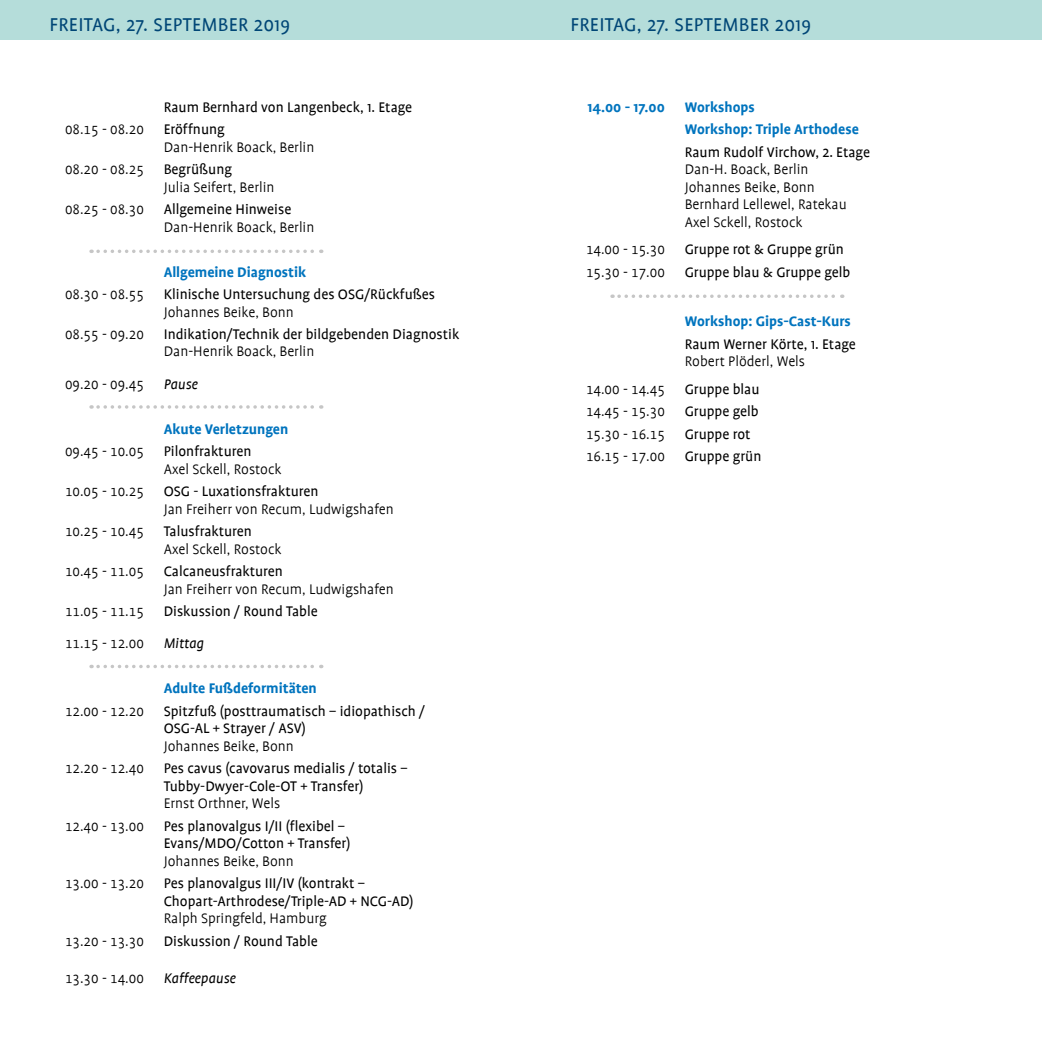
<style>
.page{position:relative;width:1042px;height:1042px;background:#fff}
.page>*{position:absolute;margin:0;border:0;box-sizing:border-box;transform-origin:0 0}
.Head_blauer_Kasten{font:21px "Profile";letter-spacing:.015em;color:#004676}
.Programm_2014{font:15.75px/17.5px "Profile";color:#000}
.Programm_Referent{font:300 15.75px "Profile";color:#000}
.Programm_2014-2{font:300 15.75px "Profile SC";color:#000}
.Programm_Überschrift{font:700 15.75px "Profile";color:#0074be}
.Pause_Linie{font:300 15.75px "Profile SC";color:#000}
.Pause_Linie-2{font:italic 15.75px "Profile";color:#000}
.Pause_Abstand{font:300 15.75px "Profile SC";color:#000}
.Pause_Abstand-2{font:italic 15.75px "Profile";color:#000}
</style>
<div class="page">
<div style="left:0;top:0;width:1042px;height:40px;background:#b5ddda"></div>
<svg style="left:619px;top:294px;width:224px;height:4px"></svg>
<svg style="left:98px;top:250px;width:224px;height:3px"></svg>
<svg style="left:98px;top:405px;width:224px;height:4px"></svg>
<svg style="left:98px;top:665px;width:224px;height:3px"></svg>
<p class="Head_blauer_Kasten" style="left:50px;top:14px;width:242px">FREITAG, 27. SEPTEMBER 2019</p>
<p class="Head_blauer_Kasten" style="left:570px;top:14px;width:242px">FREITAG, 27. SEPTEMBER 2019</p>
<p class="Programm_2014" style="left:164px;top:98px;width:250px">Raum Bernhard von Langenbeck, 1. Etage</p>
<p class="Programm_2014-2" style="left:65px;top:121px;width:80px">08.15 - 08.20</p>
<p class="Programm_2014" style="left:164px;top:121px;width:63px">Eröffnung</p>
<p class="Programm_Referent" style="left:164px;top:139px;width:152px">Dan-Henrik Boack, Berlin</p>
<p class="Programm_2014-2" style="left:65px;top:161px;width:80px">08.20 - 08.25</p>
<p class="Programm_2014" style="left:164px;top:161px;width:70px">Begrüßung</p>
<p class="Programm_Referent" style="left:164px;top:179px;width:112px">Julia Seifert, Berlin</p>
<p class="Programm_2014-2" style="left:65px;top:201px;width:80px">08.25 - 08.30</p>
<p class="Programm_2014" style="left:164px;top:201px;width:129px">Allgemeine Hinweise</p>
<p class="Programm_Referent" style="left:164px;top:219px;width:152px">Dan-Henrik Boack, Berlin</p>
<p class="Programm_Überschrift" style="left:164px;top:263px;width:144px">Allgemeine Diagnostik</p>
<p class="Programm_2014-2" style="left:65px;top:286px;width:80px">08.30 - 08.55</p>
<p class="Programm_2014" style="left:164px;top:285px;width:273px">Klinische Untersuchung des OSG/Rückfußes</p>
<p class="Programm_Referent" style="left:164px;top:304px;width:132px">Johannes Beike, Bonn</p>
<p class="Programm_2014-2" style="left:65px;top:326px;width:80px">08.55 - 09.20</p>
<p class="Programm_2014" style="left:164px;top:325px;width:297px">Indikation/Technik der bildgebenden Diagnostik</p>
<p class="Programm_Referent" style="left:164px;top:344px;width:152px">Dan-Henrik Boack, Berlin</p>
<p class="Pause_Linie" style="left:65px;top:376px;width:80px">09.20 - 09.45</p>
<p class="Pause_Linie-2" style="left:164px;top:376px;width:36px">Pause</p>
<p class="Programm_Überschrift" style="left:164px;top:420px;width:126px">Akute Verletzungen</p>
<p class="Programm_2014-2" style="left:65px;top:443px;width:80px">09.45 - 10.05</p>
<p class="Programm_2014" style="left:164px;top:443px;width:89px">Pilonfrakturen</p>
<p class="Programm_Referent" style="left:164px;top:461px;width:119px">Axel Sckell, Rostock</p>
<p class="Programm_2014-2" style="left:65px;top:483px;width:80px">10.05 - 10.25</p>
<p class="Programm_2014" style="left:164px;top:483px;width:156px">OSG - Luxationsfrakturen</p>
<p class="Programm_Referent" style="left:164px;top:501px;width:231px">Jan Freiherr von Recum, Ludwigshafen</p>
<p class="Programm_2014-2" style="left:65px;top:523px;width:80px">10.25 - 10.45</p>
<p class="Programm_2014" style="left:164px;top:522px;width:90px">Talusfrakturen</p>
<p class="Programm_Referent" style="left:164px;top:541px;width:119px">Axel Sckell, Rostock</p>
<p class="Programm_2014-2" style="left:65px;top:563px;width:80px">10.45 - 11.05</p>
<p class="Programm_2014" style="left:164px;top:562px;width:121px">Calcaneusfrakturen</p>
<p class="Programm_Referent" style="left:164px;top:581px;width:231px">Jan Freiherr von Recum, Ludwigshafen</p>
<p class="Programm_2014-2" style="left:65px;top:603px;width:80px">11.05 - 11.15</p>
<p class="Programm_2014" style="left:164px;top:602px;width:156px">Diskussion / Round Table</p>
<p class="Pause_Linie" style="left:65px;top:635px;width:80px">11.15 - 12.00</p>
<p class="Pause_Linie-2" style="left:164px;top:635px;width:42px">Mittag</p>
<p class="Programm_Überschrift" style="left:164px;top:680px;width:155px">Adulte Fußdeformitäten</p>
<p class="Programm_2014-2" style="left:65px;top:703px;width:80px">12.00 - 12.20</p>
<p class="Programm_2014" style="left:164px;top:702px;width:263px">Spitzfuß (posttraumatisch – idiopathisch /<br>OSG-AL + Strayer / ASV)</p>
<p class="Programm_Referent" style="left:164px;top:738px;width:132px">Johannes Beike, Bonn</p>
<p class="Programm_2014-2" style="left:65px;top:760px;width:80px">12.20 - 12.40</p>
<p class="Programm_2014" style="left:164px;top:759px;width:245px">Pes cavus (cavovarus medialis / totalis –<br>Tubby-Dwyer-Cole-OT + Transfer)</p>
<p class="Programm_Referent" style="left:164px;top:795px;width:118px">Ernst Orthner, Wels</p>
<p class="Programm_2014-2" style="left:65px;top:818px;width:80px">12.40 - 13.00</p>
<p class="Programm_2014" style="left:164px;top:817px;width:188px">Pes planovalgus I/II (flexibel –<br>Evans/MDO/Cotton + Transfer)</p>
<p class="Programm_Referent" style="left:164px;top:853px;width:132px">Johannes Beike, Bonn</p>
<p class="Programm_2014-2" style="left:65px;top:875px;width:80px">13.00 - 13.20</p>
<p class="Programm_2014" style="left:164px;top:874px;width:251px">Pes planovalgus III/IV (kontrakt –<br>Chopart-Arthrodese/Triple-AD + NCG-AD)</p>
<p class="Programm_Referent" style="left:164px;top:910px;width:165px">Ralph Springfeld, Hamburg</p>
<p class="Programm_2014-2" style="left:65px;top:932px;width:80px">13.20 - 13.30</p>
<p class="Programm_2014" style="left:164px;top:932px;width:156px">Diskussion / Round Table</p>
<p class="Pause_Abstand" style="left:65px;top:970px;width:80px">13.30 - 14.00</p>
<p class="Pause_Abstand-2" style="left:164px;top:970px;width:74px">Kaffeepause</p>
<p class="Programm_Überschrift" style="left:587px;top:98px;width:79px">14.00 - 17.00</p>
<p class="Programm_Überschrift" style="left:685px;top:98px;width:72px">Workshops</p>
<p class="Programm_Überschrift" style="left:685px;top:121px;width:176px">Workshop: Triple Arthodese</p>
<p class="Programm_2014" style="left:685px;top:143px;width:187px">Raum Rudolf Virchow, 2. Etage</p>
<p class="Programm_Referent" style="left:685px;top:161px;width:125px">Dan-H. Boack, Berlin</p>
<p class="Programm_Referent" style="left:685px;top:179px;width:132px">Johannes Beike, Bonn</p>
<p class="Programm_Referent" style="left:685px;top:196px;width:164px">Bernhard Lellewel, Ratekau</p>
<p class="Programm_Referent" style="left:685px;top:214px;width:119px">Axel Sckell, Rostock</p>
<p class="Programm_2014-2" style="left:586px;top:241px;width:80px">14.00 - 15.30</p>
<p class="Programm_2014" style="left:685px;top:241px;width:161px">Gruppe rot &amp; Gruppe grün</p>
<p class="Programm_2014-2" style="left:586px;top:264px;width:80px">15.30 - 17.00</p>
<p class="Programm_2014" style="left:685px;top:263px;width:167px">Gruppe blau &amp; Gruppe gelb</p>
<p class="Programm_Überschrift" style="left:685px;top:313px;width:168px">Workshop: Gips-Cast-Kurs</p>
<p class="Programm_2014" style="left:685px;top:335px;width:173px">Raum Werner Körte, 1. Etage</p>
<p class="Programm_Referent" style="left:685px;top:353px;width:122px">Robert Plöderl, Wels</p>
<p class="Programm_2014-2" style="left:586px;top:381px;width:80px">14.00 - 14.45</p>
<p class="Programm_2014" style="left:685px;top:380px;width:76px">Gruppe blau</p>
<p class="Programm_2014-2" style="left:586px;top:403px;width:80px">14.45 - 15.30</p>
<p class="Programm_2014" style="left:685px;top:403px;width:75px">Gruppe gelb</p>
<p class="Programm_2014-2" style="left:586px;top:426px;width:80px">15.30 - 16.15</p>
<p class="Programm_2014" style="left:685px;top:425px;width:67px">Gruppe rot</p>
<p class="Programm_2014-2" style="left:586px;top:448px;width:80px">16.15 - 17.00</p>
<p class="Programm_2014" style="left:685px;top:448px;width:78px">Gruppe grün</p>
</div>
